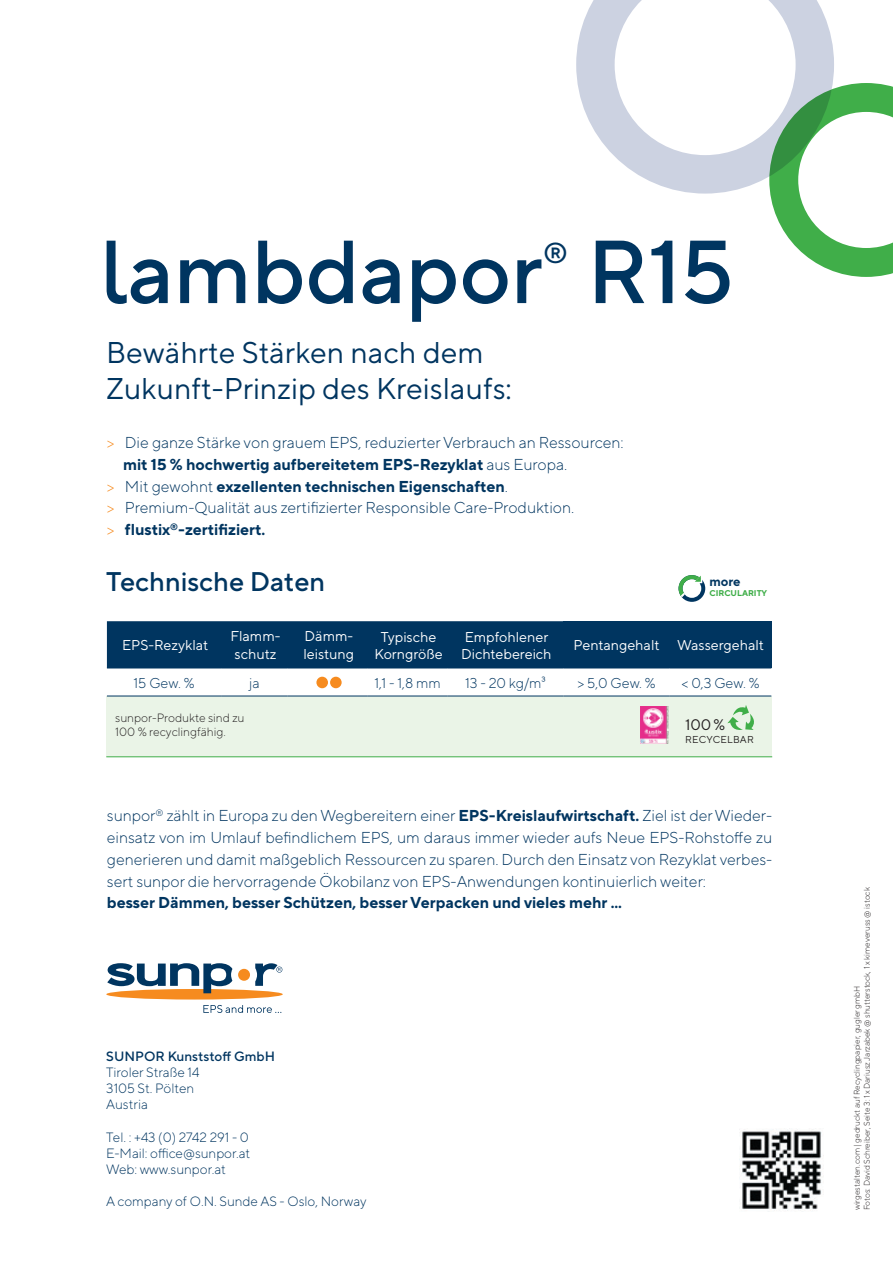
<style>
.page{position:relative;width:893px;height:1263px;background:#fff}
.page>*{position:absolute;margin:0;border:0;box-sizing:border-box;transform-origin:0 0}
.t1{font:500 89.25px "TT Norms Pro";color:#003560}
.t2{font:30px/36px "TT Norms Pro";color:#003560}
.t3{font:500 28.95px "TT Norms Pro";color:#003560}
.t4{font:500 27px "TT Norms Pro";color:#003560}
.t5{font:300 15.75px/21.8px "TT Norms Pro";color:#003560;text-align:justify}
.t6{font:700 15.75px "TT Norms Pro";color:#003560}
.t7{font:15.3px "TT Norms Pro";color:#231f20}
.t8{font:14.25px "TT Norms Pro";color:#fff}
.t9{font:300 14.25px "TT Norms Pro";color:#003560}
.t10{font:300 13.5px "TT Norms Pro";color:#003560}
.t11{font:500 13.5px "TT Norms Pro";color:#003560}
.t12{font:700 12.9px "TT Norms Pro";color:#003560}
.t13{font:300 12px "TT Norms Pro";color:#231f20}
.t14{font:10.05px "TT Norms Pro";letter-spacing:.03em;color:#231f20}
.t15{font:700 8.4px "TT Norms Pro";color:#40ae49}
.t16{font:300 8.25px "TT Norms Pro";color:#231f20}
.s1{color:#f68b1f}
.s2{font-weight:300}
.s3{font-weight:300;color:#f68b1f}
.s4{font-weight:700}
</style>
<div class="page">
<div style="left:106px;top:989px;width:177px;height:10px;background:#f68b1f;border-radius:50%"></div>
<div style="left:238px;top:969px;width:12px;height:12px;background:#f68b1f;border-radius:50%"></div>
<svg style="left:255px;top:963px;width:27px;height:23px"></svg>
<svg style="left:107px;top:963px;width:125px;height:30px"></svg>
<svg style="left:203px;top:1005px;width:78px;height:8px"></svg>
<img style="left:740px;top:1128px;width:82px;height:84px">
<svg style="left:678px;top:575px;width:27px;height:27px"></svg>
<div style="left:106px;top:696px;width:665px;height:61px;background:#eaf4e7"></div>
<svg style="left:727px;top:705px;width:27px;height:25px"></svg>
<hr style="left:106px;top:756px;width:666px;height:1px;background:#40ae49">
<img style="left:641px;top:706px;width:27px;height:38px">
<svg style="left:770px;top:83px;width:123px;height:194px"></svg>
<svg style="left:576px;top:0;width:258px;height:194px"></svg>
<div style="left:107px;top:621px;width:456px;height:47px;background:#003560"></div>
<div style="left:563px;top:621px;width:107px;height:47px;background:#003560"></div>
<div style="left:670px;top:621px;width:101px;height:47px;background:#003560"></div>
<hr style="left:107px;top:696px;width:114px;height:1px;background:#003560">
<hr style="left:221px;top:696px;width:67px;height:1px;background:#003560">
<hr style="left:288px;top:696px;width:80px;height:1px;background:#003560">
<hr style="left:368px;top:696px;width:79px;height:1px;background:#003560">
<hr style="left:447px;top:696px;width:116px;height:1px;background:#003560">
<hr style="left:107px;top:668px;width:114px;height:1px;background:#003560">
<hr style="left:221px;top:668px;width:67px;height:1px;background:#003560">
<hr style="left:288px;top:668px;width:80px;height:1px;background:#003560">
<hr style="left:368px;top:668px;width:79px;height:1px;background:#003560">
<hr style="left:447px;top:668px;width:116px;height:1px;background:#003560">
<hr style="left:563px;top:668px;width:107px;height:1px;background:#003560">
<hr style="left:670px;top:668px;width:101px;height:1px;background:#003560">
<hr style="left:670px;top:696px;width:101px;height:1px;background:#003560">
<hr style="left:563px;top:696px;width:107px;height:1px;background:#003560">
<div style="left:316px;top:677px;width:12px;height:11px;background:#f68b1f;border-radius:50%"></div>
<div style="left:330px;top:677px;width:12px;height:11px;background:#f68b1f;border-radius:50%"></div>
<p class="t1" style="left:100px;top:214px;width:445px">lambdapor</p>
<p class="t3" style="left:543px;top:234px;width:26px">®</p>
<p class="t1" style="left:587px;top:214px;width:149px">R15</p>
<p class="t2" style="left:106px;top:333px;width:407px">Bewährte Stärken nach dem<br>Zukunft-Prinzip des Kreislaufs:</p>
<p class="t5" style="left:107px;top:431px;width:518px"><span class="s1">&gt;</span> Die ganze Stärke von grauem EPS, reduzierter Verbrauch an Ressourcen:</p>
<p class="t6" style="left:123px;top:454px;width:446px">mit 15 % hochwertig aufbereitetem EPS-Rezyklat <span class="s2">aus Europa.</span></p>
<p class="t6" style="left:107px;top:476px;width:403px"><span class="s3">&gt;</span> <span class="s2">Mit gewohnt</span> exzellenten technischen Eigenschaften<span class="s2">.</span></p>
<p class="t5" style="left:107px;top:496px;width:469px"><span class="s1">&gt;</span> Premium-Qualität aus zertifizierter Responsible Care-Produktion.</p>
<p class="t6" style="left:107px;top:519px;width:160px"><span class="s3">&gt;</span> flustix<sup>®</sup>-zertifiziert.</p>
<p class="t4" style="left:106px;top:564px;width:220px">Technische Daten</p>
<p class="t12" style="left:709px;top:573px;width:33px">more</p>
<p class="t15" style="left:709px;top:587px;width:59px">CIRCULARITY</p>
<p class="t8" style="left:122px;top:636px;width:88px">EPS-Rezyklat</p>
<p class="t8" style="left:231px;top:627px;width:51px">Flamm-</p>
<p class="t8" style="left:235px;top:645px;width:43px">schutz</p>
<p class="t8" style="left:305px;top:627px;width:50px">Dämm-</p>
<p class="t8" style="left:304px;top:645px;width:52px">leistung</p>
<p class="t8" style="left:381px;top:628px;width:57px">Typische</p>
<p class="t8" style="left:374px;top:645px;width:70px">Korngröße</p>
<p class="t8" style="left:465px;top:628px;width:85px">Empfohlener</p>
<p class="t8" style="left:461px;top:645px;width:92px">Dichtebereich</p>
<p class="t8" style="left:574px;top:636px;width:87px">Pentangehalt</p>
<p class="t8" style="left:677px;top:636px;width:88px">Wassergehalt</p>
<p class="t9" style="left:133px;top:674px;width:63px">15 Gew. %</p>
<p class="t9" style="left:249px;top:674px;width:12px">ja</p>
<p class="t9" style="left:374px;top:674px;width:68px">1,1 - 1,8 mm</p>
<p class="t9" style="left:465px;top:674px;width:82px">13 - 20 kg/m³</p>
<p class="t9" style="left:577px;top:674px;width:80px">&gt; 5,0 Gew. %</p>
<p class="t9" style="left:681px;top:674px;width:80px">&lt; 0,3 Gew. %</p>
<p class="t13" style="left:115px;top:710px;width:131px">sunpor-Produkte sind zu</p>
<p class="t13" style="left:115px;top:724px;width:112px">100 % recyclingfähig.</p>
<p class="t7" style="left:685px;top:715px;width:42px">100 %</p>
<p class="t14" style="left:685px;top:733px;width:70px">RECYCELBAR</p>
<p class="t5" style="left:107px;top:804px;width:667px">sunpor<sup>®</sup> zählt in Europa zu den Wegbereitern einer <span class="s4">EPS-Kreislaufwirtschaft.</span> Ziel ist der Wieder&shy;einsatz von im Umlauf befindlichem EPS, um daraus immer wieder aufs Neue EPS-Rohstoffe zu generieren und damit maßgeblich Ressourcen zu sparen. Durch den Einsatz von Rezyklat verbes&shy;sert sunpor die hervorragende Ökobilanz von EPS-Anwendungen kontinuierlich weiter:</p>
<p class="t6" style="left:107px;top:892px;width:517px">besser Dämmen, besser Schützen, besser Verpacken und vieles mehr ...</p>
<p class="t11" style="left:106px;top:1047px;width:170px">SUNPOR Kunststoff GmbH</p>
<p class="t10" style="left:106px;top:1063px;width:95px">Tiroler Straße 14</p>
<p class="t10" style="left:106px;top:1079px;width:89px">3105 St. Pölten</p>
<p class="t10" style="left:106px;top:1096px;width:43px">Austria</p>
<p class="t10" style="left:106px;top:1128px;width:144px">Tel. : +43 (0) 2742 291 - 0</p>
<p class="t10" style="left:106px;top:1144px;width:145px">E-Mail: office@sunpor.at</p>
<p class="t10" style="left:106px;top:1160px;width:121px">Web: www.sunpor.at</p>
<p class="t10" style="left:106px;top:1193px;width:262px">A company of O.N. Sunde AS - Oslo, Norway</p>
<p class="t16" style="left:861px;top:1210px;width:324px;rotate:-90deg">Fotos: David Schreiber, Seite 3: 1 x Dariusz Jarzabek @ shutterstock, 1 x kimeveruss @ istock</p>
<p class="t16" style="left:852px;top:1210px;width:226px;rotate:-90deg">wirgestalten.com | gedruckt auf Recyclingpapier, gugler gmbH</p>
</div>
